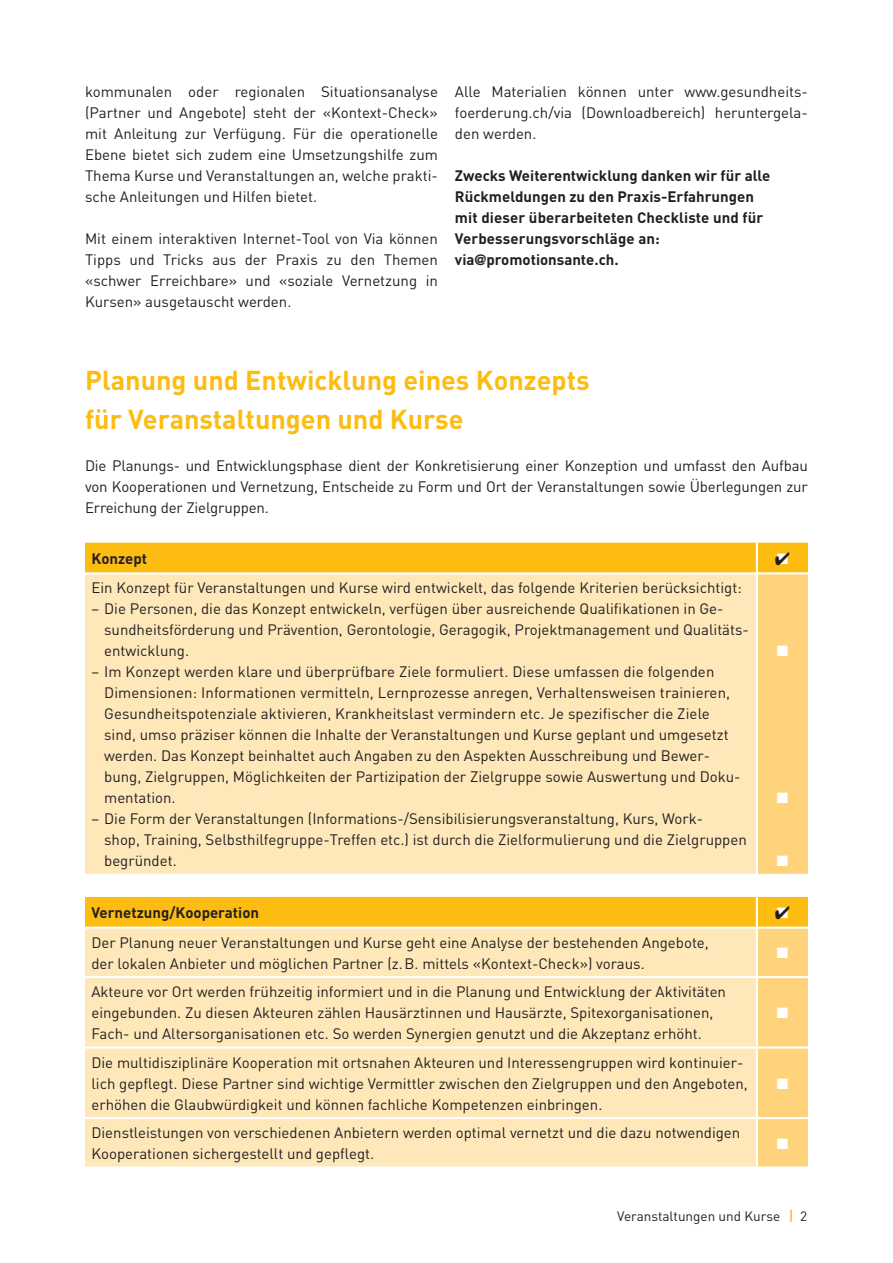
<style>
.page{position:relative;width:893px;height:1263px;background:#fff}
.page>*{position:absolute;margin:0;border:0;box-sizing:border-box;transform-origin:0 0}
.t1{font:700 27px/39px "DINOT";color:#fdbc12}
.t2{font:15px/21px "DINOT";color:#231f20}
.t3{font:700 15px/21px "DINOT";color:#231f20}
.t4{font:15px "Zapf Dingbats ITC";color:#fff}
.t5{font:13.5px "DINOT";color:#231f20}
.s1{font-family:"Frutiger LT Std"}
</style>
<div class="page">
<svg style="left:790px;top:1209px;width:2px;height:13px"></svg>
<div style="left:85px;top:573px;width:672px;height:302px;background:#fee8ba"></div>
<div style="left:757px;top:573px;width:51px;height:302px;background:#fed37c"></div>
<hr style="left:85px;top:572px;width:672px;height:2px;background:#fff">
<hr style="left:757px;top:572px;width:51px;height:2px;background:#fff">
<hr style="left:756px;top:574px;width:2px;height:300px;background:#fff">
<hr style="left:85px;top:874px;width:672px;height:2px;background:#fff">
<hr style="left:757px;top:874px;width:51px;height:2px;background:#fff">
<div style="left:85px;top:543px;width:723px;height:30px;background:#fdbc12"></div>
<svg style="left:85px;top:897px;width:723px;height:270px;background:#fde2a6"></svg>
<p class="t2" style="left:85px;top:80px;width:354px;text-align:justify">kommunalen oder regionalen Situationsanalyse (Partner und Angebote) steht der «Kontext-Check» mit Anleitung zur Verfügung. Für die operationelle Ebene bietet sich zudem eine Umsetzungshilfe zum Thema Kurse und Veranstaltungen an, welche prakti&shy;sche Anleitungen und Hilfen bietet.</p>
<p class="t2" style="left:85px;top:227px;width:354px;text-align:justify">Mit einem interaktiven Internet-Tool von Via können Tipps und Tricks aus der Praxis zu den Themen «schwer Erreichbare» und «soziale Vernetzung in Kursen» ausgetauscht werden.</p>
<p class="t2" style="left:455px;top:80px;width:354px;text-align:justify">Alle Materialien können unter www.gesundheits&shy;foerderung.ch/via (Downloadbereich) heruntergela&shy;den werden.</p>
<p class="t3" style="left:455px;top:164px;width:317px">Zwecks Weiterentwicklung danken wir für alle Rückmeldungen zu den Praxis-Erfahrungen mit dieser überarbeiteten Checkliste und für Verbesserungsvorschläge an: via<span class="s1">@</span>promotionsante.ch.</p>
<h1 class="t1" style="left:85px;top:360px;width:506px">Planung und Entwicklung eines Konzepts für Veranstaltungen und Kurse</h1>
<p class="t2" style="left:85px;top:455px;width:724px;text-align:justify">Die Planungs- und Entwicklungsphase dient der Konkretisierung einer Konzeption und umfasst den Aufbau von Kooperationen und Vernetzung, Entscheide zu Form und Ort der Veranstaltungen sowie Überlegungen zur Erreichung der Zielgruppen.</p>
<p class="t3" style="left:91px;top:547px;width:57px">Konzept</p>
<p class="t2" style="left:91px;top:577px;width:652px">Ein Konzept für Veranstaltungen und Kurse wird entwickelt, das folgende Kriterien berücksichtigt:</p>
<p class="t2" style="left:104px;top:598px;width:646px;text-indent:-13px">– Die Personen, die das Konzept entwickeln, verfügen über ausreichende Qualifikationen in Ge&shy;sundheitsförderung und Prävention, Gerontologie, Geragogik, Projektmanagement und Qualitäts&shy;entwicklung.</p>
<p class="t2" style="left:104px;top:661px;width:638px;text-indent:-13px">– Im Konzept werden klare und überprüfbare Ziele formuliert. Diese umfassen die folgenden Dimensionen: Informationen vermitteln, Lernprozesse anregen, Verhaltensweisen trainieren, Gesundheitspotenziale aktivieren, Krankheitslast vermindern etc. Je spezifischer die Ziele sind, umso präziser können die Inhalte der Veranstaltungen und Kurse geplant und umgesetzt werden. Das Konzept beinhaltet auch Angaben zu den Aspekten Ausschreibung und Bewer&shy;bung, Zielgruppen, Möglichkeiten der Partizipation der Zielgruppe sowie Auswertung und Doku&shy;mentation.</p>
<p class="t2" style="left:104px;top:808px;width:644px;text-indent:-13px">– Die Form der Veranstaltungen (Informations-/Sensibilisierungsveranstaltung, Kurs, Work-<br>shop, Training, Selbsthilfegruppe-Treffen etc.) ist durch die Zielformulierung und die Zielgruppen begründet.</p>
<p class="t4" style="left:777px;top:644px;width:13px">■</p>
<p class="t4" style="left:777px;top:791px;width:13px">■</p>
<p class="t4" style="left:777px;top:854px;width:13px">■</p>
<p class="t3" style="left:91px;top:901px;width:169px">Vernetzung/Kooperation</p>
<p class="t2" style="left:91px;top:931px;width:619px">Der Planung neuer Veranstaltungen und Kurse geht eine Analyse der bestehenden Angebote, der lokalen Anbieter und möglichen Partner (z.B. mittels «Kontext-Check») voraus.</p>
<p class="t4" style="left:777px;top:946px;width:13px">■</p>
<p class="t2" style="left:91px;top:980px;width:636px">Akteure vor Ort werden frühzeitig informiert und in die Planung und Entwicklung der Aktivitäten eingebunden. Zu diesen Akteuren zählen Hausärztinnen und Hausärzte, Spitexorganisationen,<br>Fach- und Altersorganisationen etc. So werden Synergien genutzt und die Akzeptanz erhöht.</p>
<p class="t4" style="left:777px;top:1006px;width:13px">■</p>
<p class="t2" style="left:91px;top:1051px;width:658px">Die multidisziplinäre Kooperation mit ortsnahen Akteuren und Interessengruppen wird kontinuier&shy;lich gepflegt. Diese Partner sind wichtige Vermittler zwischen den Zielgruppen und den Angeboten, erhöhen die Glaubwürdigkeit und können fachliche Kompetenzen einbringen.</p>
<p class="t4" style="left:777px;top:1076px;width:13px">■</p>
<p class="t2" style="left:91px;top:1121px;width:650px">Dienstleistungen von verschiedenen Anbietern werden optimal vernetzt und die dazu notwendigen<br>Kooperationen sichergestellt und gepflegt.</p>
<p class="t4" style="left:777px;top:1136px;width:13px">■</p>
<p class="t5" style="left:617px;top:1206px;width:165px">Veranstaltungen und Kurse</p>
<p class="t5" style="left:800px;top:1206px;width:9px">2</p>
</div>
